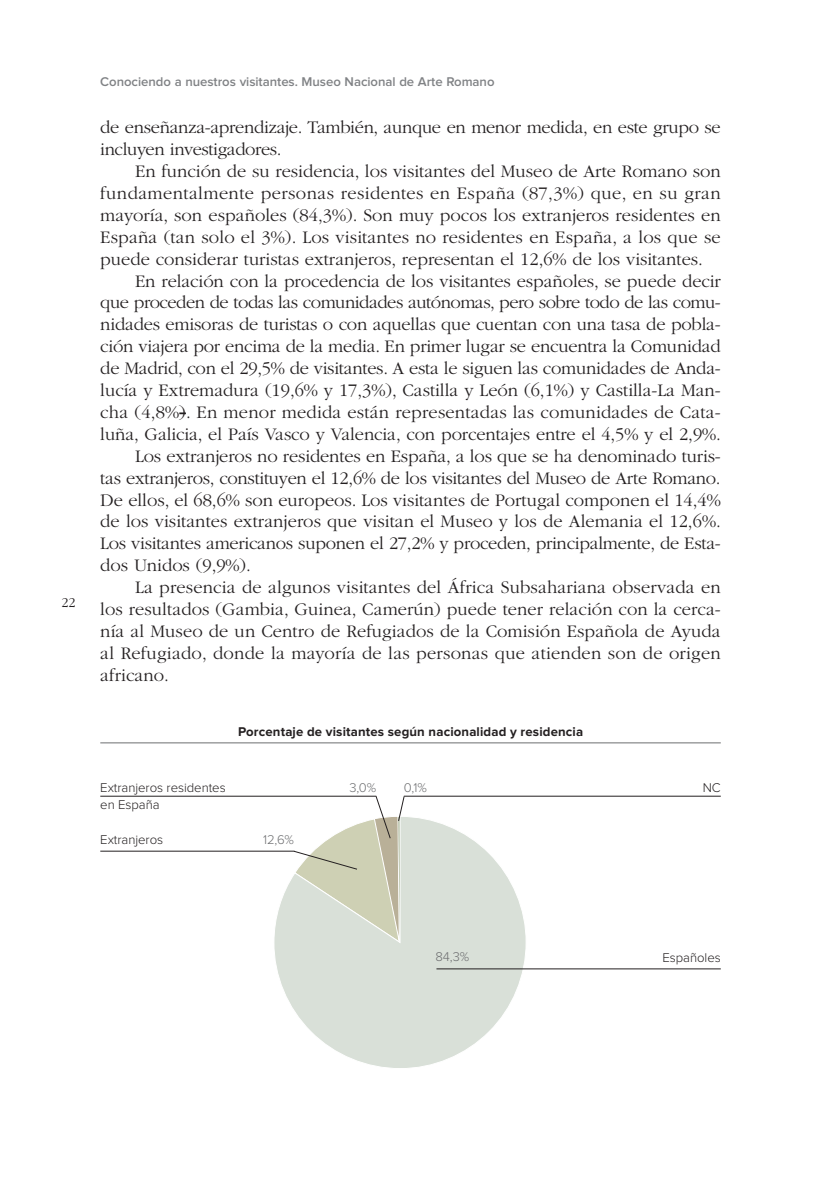
<style>
.page{position:relative;width:820px;height:1192px;background:#fff}
.page>*{position:absolute;margin:0;border:0;box-sizing:border-box;transform-origin:0 0}
.t1{font:300 18.38px/21.9px "ITC Garamond Std";color:#231f20}
.t2{font:300 18.38px "ITC Garamond Std";letter-spacing:-.025em;color:#231f20}
.t3{font:300 18.38px "ITC Garamond Std";letter-spacing:.025em;color:#231f20}
.t4{font:300 14px "ITC Garamond Std";color:#231f20}
.t5{font:600 13.12px "Proxima Nova";letter-spacing:-.005em;color:#808285}
.t6{font:300 13.12px "Proxima Nova";letter-spacing:-.005em;color:#231f20}
.t7{font:700 13.12px "Proxima Nova";letter-spacing:.01em;color:#231f20}
.t8{font:300 13.12px "Proxima Nova";color:#6d6e70}
</style>
<div class="page">
<svg style="left:179px;top:412px;width:7px;height:2px"></svg>
<svg style="left:274px;top:817px;width:252px;height:251px;fill:#d9e0d8"></svg>
<hr style="left:100px;top:742px;width:620px;height:1px;background:#6d6e70">
<svg style="left:293px;top:795px;width:111px;height:148px"></svg>
<hr style="left:436px;top:968px;width:284px;height:1px;background:#231f20">
<hr style="left:404px;top:795px;width:316px;height:1px;background:#231f20">
<hr style="left:100px;top:795px;width:276px;height:1px;background:#231f20">
<hr style="left:100px;top:850px;width:194px;height:1px;background:#231f20">
<p class="t4" style="left:61px;top:596px;width:15px">22</p>
<p class="t5" style="left:100px;top:77px;width:395px">Conociendo a nuestros visitantes. Museo Nacional de Arte Romano</p>
<p class="t1" style="left:100px;top:118px;width:622px">de enseñanza-aprendizaje. También, aunque en menor medida, en este grupo se incluyen investigadores.</p>
<p class="t1" style="left:135px;top:162px;width:587px">En función de su residencia, los visitantes del Museo de Arte Romano son</p>
<p class="t3" style="left:100px;top:186px;width:622px">fundamentalmente personas residentes en España (87,3%) que, en su gran</p>
<p class="t1" style="left:100px;top:206px;width:621px">mayoría, son españoles (84,3%). Son muy pocos los extranjeros residentes en</p>
<p class="t1" style="left:100px;top:227px;width:622px">España (tan solo el 3%). Los visitantes no residentes en España, a los que se</p>
<p class="t1" style="left:100px;top:249px;width:604px">puede considerar turistas extranjeros, representan el 12,6% de los visitantes.</p>
<p class="t1" style="left:135px;top:271px;width:587px">En relación con la procedencia de los visitantes españoles, se puede decir</p>
<p class="t2" style="left:100px;top:295px;width:622px">que proceden de todas las comunidades autónomas, pero sobre todo de las comu-</p>
<p class="t1" style="left:100px;top:315px;width:622px">nidades emisoras de turistas o con aquellas que cuentan con una tasa de pobla-</p>
<p class="t1" style="left:100px;top:337px;width:622px">ción viajera por encima de la media. En primer lugar se encuentra la Comunidad</p>
<p class="t1" style="left:100px;top:359px;width:622px">de Madrid, con el 29,5% de visitantes. A esta le siguen las comunidades de Anda-</p>
<p class="t1" style="left:100px;top:381px;width:622px">lucía y Extremadura (19,6% y 17,3%), Castilla y León (6,1%) y Castilla-La Man-</p>
<p class="t1" style="left:100px;top:402px;width:622px">cha (4,8%). En menor medida están representadas las comunidades de Cata-</p>
<p class="t1" style="left:100px;top:424px;width:622px">luña, Galicia, el País Vasco y Valencia, con porcentajes entre el 4,5% y el 2,9%.</p>
<p class="t1" style="left:135px;top:446px;width:587px">Los extranjeros no residentes en España, a los que se ha denominado turis-</p>
<p class="t1" style="left:100px;top:468px;width:622px">tas extranjeros, constituyen el 12,6% de los visitantes del Museo de Arte Romano.</p>
<p class="t1" style="left:100px;top:490px;width:622px">De ellos, el 68,6% son europeos. Los visitantes de Portugal componen el 14,4%</p>
<p class="t1" style="left:100px;top:512px;width:622px">de los visitantes extranjeros que visitan el Museo y los de Alemania el 12,6%.</p>
<p class="t1" style="left:100px;top:534px;width:622px">Los visitantes americanos suponen el 27,2% y proceden, principalmente, de Esta-</p>
<p class="t1" style="left:100px;top:556px;width:152px">dos Unidos (9,9%).</p>
<p class="t1" style="left:135px;top:577px;width:587px">La presencia de algunos visitantes del África Subsahariana observada en</p>
<p class="t1" style="left:100px;top:599px;width:622px">los resultados (Gambia, Guinea, Camerún) puede tener relación con la cerca-</p>
<p class="t1" style="left:100px;top:621px;width:622px">nía al Museo de un Centro de Refugiados de la Comisión Española de Ayuda</p>
<p class="t1" style="left:100px;top:643px;width:622px">al Refugiado, donde la mayoría de las personas que atienden son de origen</p>
<p class="t1" style="left:100px;top:665px;width:70px">africano.</p>
<p class="t7" style="left:238px;top:727px;width:346px">Porcentaje de visitantes según nacionalidad y residencia</p>
<p class="t8" style="left:404px;top:782px;width:24px">0,1%</p>
<p class="t8" style="left:349px;top:782px;width:28px">3,0%</p>
<p class="t6" style="left:100px;top:782px;width:127px">Extranjeros residentes</p>
<p class="t6" style="left:702px;top:783px;width:19px">NC</p>
<p class="t6" style="left:100px;top:800px;width:61px">en España</p>
<p class="t6" style="left:100px;top:835px;width:64px">Extranjeros</p>
<p class="t8" style="left:263px;top:835px;width:33px">12,6%</p>
<p class="t8" style="left:435px;top:952px;width:35px">84,3%</p>
<p class="t6" style="left:662px;top:953px;width:60px">Españoles</p>
</div>
